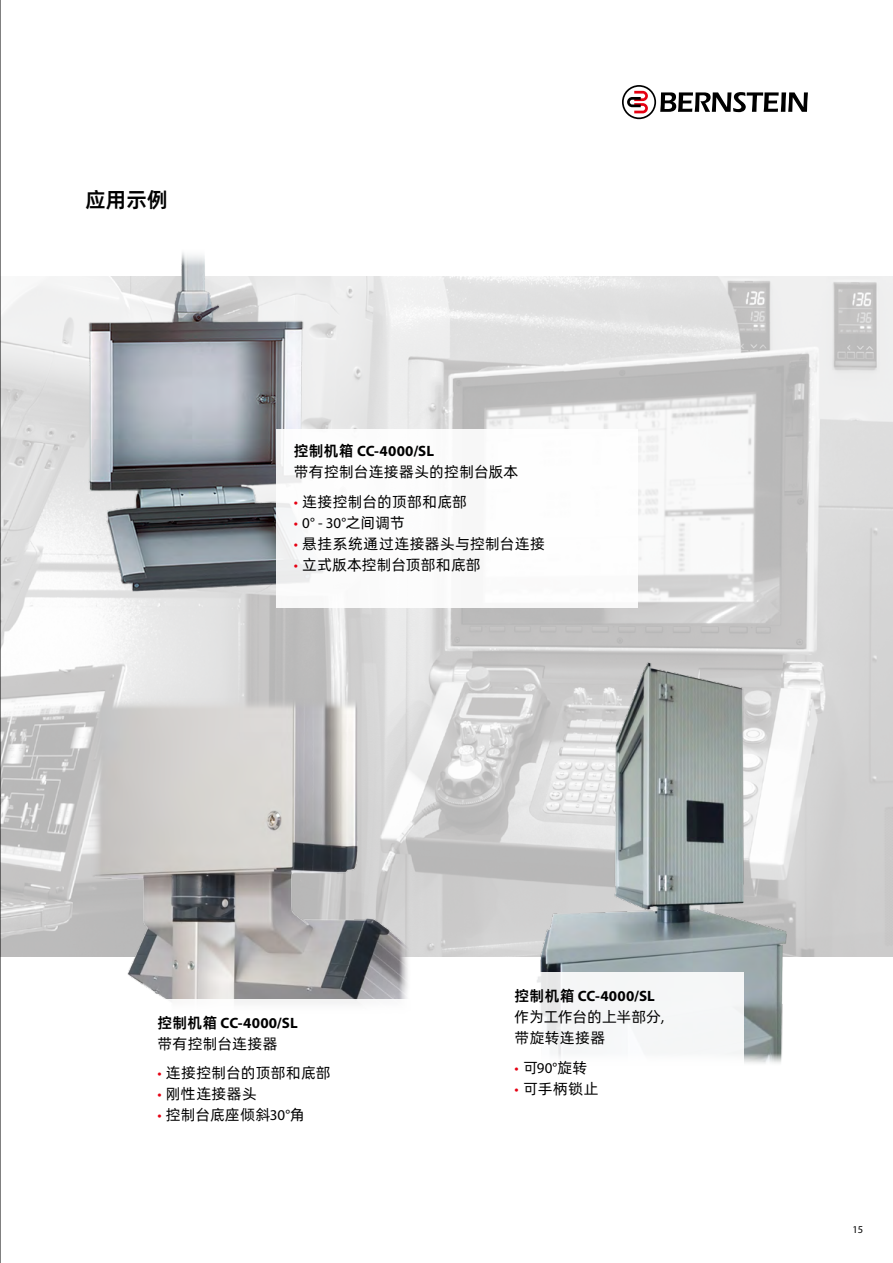
<style>
.page{position:relative;width:893px;height:1263px;background:#fff}
.page>*{position:absolute;margin:0;border:0;box-sizing:border-box;transform-origin:0 0}
.t1{font:21px "Alibaba Pu Hui Ti 2 85 Bold";color:#000}
.t2{font:15px/21px "Alibaba Pu Hui Ti 2 55 Regular";letter-spacing:.02em;color:#000}
.t3{font:700 15px "Myriad Pro";letter-spacing:.015em;color:#000}
.t4{font:15px "Myriad Pro";color:#000}
.t5{font:10.5px "Myriad Pro";color:#000}
.s1{font-family:"Alibaba Pu Hui Ti 2 85 Bold";font-weight:400}
.s2{font-family:"Myriad Pro";color:#e60012}
.s3{color:#e60012}
.s4{font-family:"Alibaba Pu Hui Ti 2 55 Regular"}
.s5{font-family:"Myriad Pro"}
</style>
<div class="page">
<img style="left:28px;top:276px;width:865px;height:681px">
<img style="left:91px;top:698px;width:319px;height:301px">
<img style="left:501px;top:646px;width:348px;height:418px">
<img style="left:1px;top:252px;width:391px;height:387px">
<img style="left:1px;top:475px;width:27px;height:482px">
<hr style="left:0;top:0;width:1px;height:1263px;background:#000">
<div style="left:510px;top:972px;width:234px;height:141px;background:#fff"></div>
<div style="left:277px;top:429px;width:361px;height:178px;background:#fff"></div>
<svg style="left:622px;top:85px;width:186px;height:34px"></svg>
<h1 class="t1" style="left:85px;top:183px;width:84px">应用示例</h1>
<p class="t3" style="left:294px;top:442px;width:142px"><span class="s1">控制机箱</span> CC-4000/SL</p>
<p class="t2" style="left:294px;top:461px;width:226px">带有控制台连接器头的控制台版本</p>
<p class="t2" style="left:294px;top:490px;width:175px"><span class="s2">•</span> 连接控制台的顶部和底部</p>
<p class="t4" style="left:294px;top:514px;width:113px"><span class="s3">•</span> 0° - 30°<span class="s4">之间调节</span></p>
<p class="t2" style="left:294px;top:532px;width:253px"><span class="s2">•</span> 悬挂系统通过连接器头与控制台连接</p>
<p class="t2" style="left:294px;top:553px;width:188px"><span class="s2">•</span> 立式版本控制台顶部和底部</p>
<p class="t3" style="left:157px;top:1013px;width:142px"><span class="s1">控制机箱</span> CC-4000/SL</p>
<p class="t2" style="left:157px;top:1032px;width:122px">带有控制台连接器</p>
<p class="t2" style="left:157px;top:1062px;width:175px"><span class="s2">•</span> 连接控制台的顶部和底部</p>
<p class="t2" style="left:157px;top:1083px;width:101px"><span class="s2">•</span> 刚性连接器头</p>
<p class="t2" style="left:157px;top:1104px;width:149px"><span class="s2">•</span> 控制台底座倾斜<span class="s5">30°</span>角</p>
<p class="t3" style="left:514px;top:986px;width:142px"><span class="s1">控制机箱</span> CC-4000/SL</p>
<p class="t2" style="left:514px;top:1005px;width:161px">作为工作台的上半部分，带旋转连接器</p>
<p class="t2" style="left:514px;top:1056px;width:74px"><span class="s2">•</span> 可<span class="s5">90°</span>旋转</p>
<p class="t2" style="left:514px;top:1077px;width:85px"><span class="s2">•</span> 可手柄锁止</p>
<p class="t5" style="left:852px;top:1223px;width:12px">15</p>
</div>
